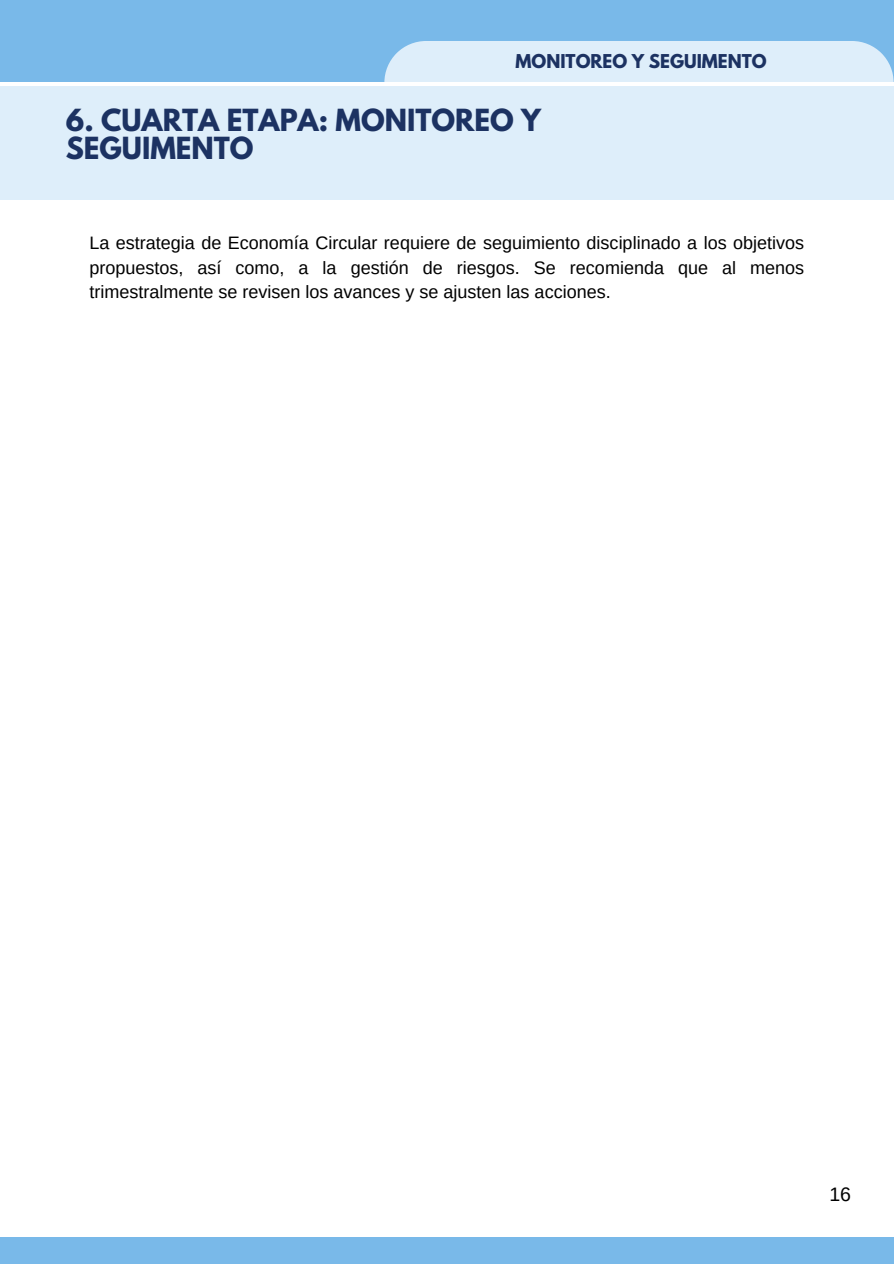
<style>
.page{position:relative;width:894px;height:1264px;background:#fff}
.page>*{position:absolute;margin:0;border:0;box-sizing:border-box;transform-origin:0 0}
.t1{font:700 27px/28.2px "League Spartan";color:#1c3262}
.t2{font:19.5px "Arimo";color:#000}
.t3{font:18px/24.8px "Arimo";color:#000;text-align:justify}
.t4{font:700 16.95px "League Spartan";color:#1c3262}
</style>
<div class="page">
<div style="left:0;top:0;width:893px;height:82px;background:#79b9e9"></div>
<div style="left:384px;top:41px;width:509px;height:41px;background:#deeefa"></div>
<div style="left:0;top:1236px;width:893px;height:27px;background:#79b9e9"></div>
<div style="left:0;top:86px;width:893px;height:114px;background:#deeefa"></div>
<h2 class="t4" style="left:515px;top:53px;width:252px">MONITOREO Y SEGUIMENTO</h2>
<p class="t1" style="left:66px;top:109px;width:477px">6. CUARTA ETAPA: MONITOREO Y<br>SEGUIMENTO</p>
<h1 class="t3" style="left:89px;top:230px;width:716px">La estrategia de Economía Circular requiere de seguimiento disciplinado a los objetivos propuestos, así como, a la gestión de riesgos. Se recomienda que al menos trimestralmente se revisen los avances y se ajusten las acciones.</h1>
<p class="t2" style="left:829px;top:1183px;width:23px">16</p>
</div>
